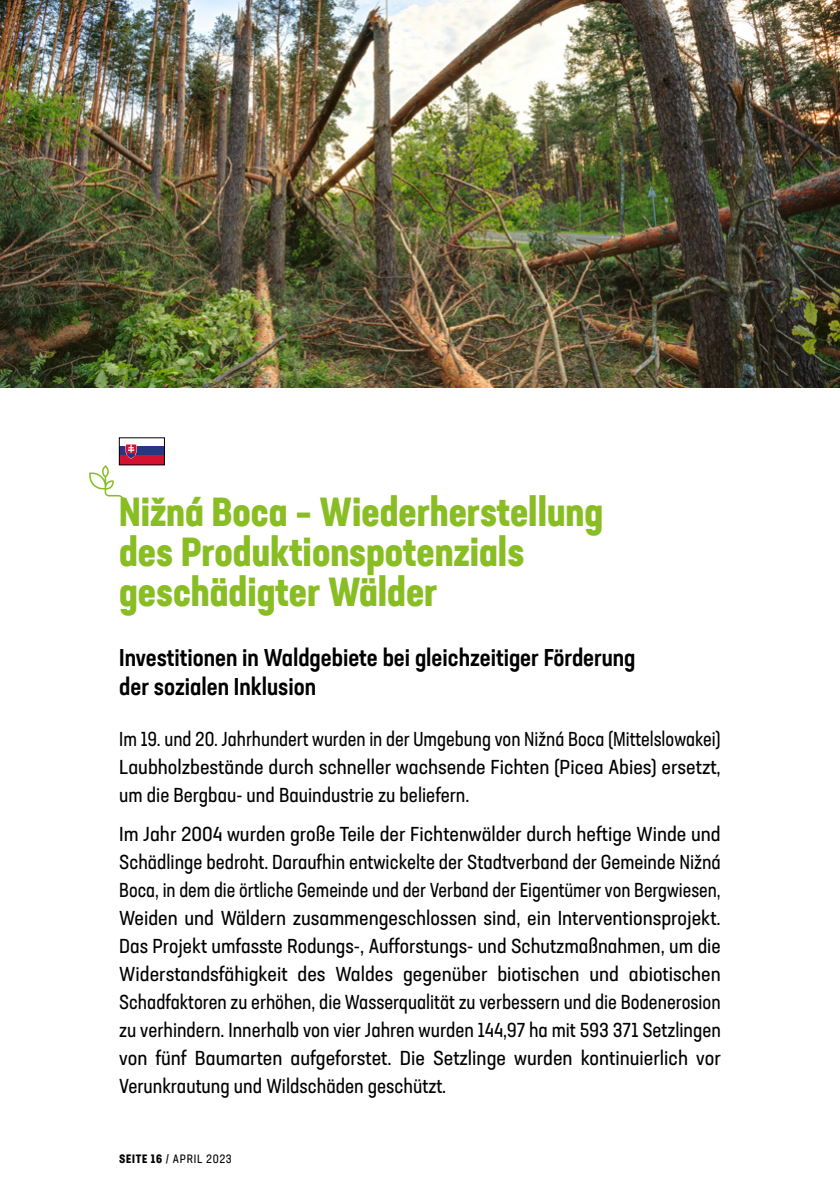
<style>
.page{position:relative;width:840px;height:1191px;background:#fff}
.page>*{position:absolute;margin:0;border:0;box-sizing:border-box;transform-origin:0 0}
.t1{font:700 condensed 40px/40px "Neusa Next Std";color:#89bd24}
.t2{font:500 condensed 24px/28.8px "Neusa Next Std";color:#000}
.t3{font:condensed 20px/28px "Neusa Next Std";color:#000;text-align:justify;scale:1.05 1}
.t4{font:condensed 20px/28px "Neusa Next Std";color:#000;text-align:justify;scale:.96 1}
.t5{font:condensed 12px "Neusa Next Std";letter-spacing:.06em;color:#000}
.s1{font-weight:700}
</style>
<div class="page">
<img style="left:0;top:0;width:839px;height:387px">
<svg style="left:89px;top:465px;width:36px;height:37px"></svg>
<div style="left:119px;top:447px;width:45px;height:18px;background:#283583"></div>
<div style="left:119px;top:456px;width:45px;height:9px;background:#d51130"></div>
<svg style="left:125px;top:444px;width:12px;height:14px"></svg>
<h1 class="t1" style="left:119px;top:491px;width:485px">Nižná Boca – Wiederherstellung des Produktionspotenzials geschädigter Wälder</h1>
<p class="t2" style="left:119px;top:643px;width:517px">Investitionen in Waldgebiete bei gleichzeitiger Förderung der sozialen Inklusion</p>
<p class="t4" style="left:119px;top:724px;width:627px">Im 19. und 20. Jahrhundert wurden in der Umgebung von Nižná Boca (Mittelslowakei)<br>Laubholzbestände durch schneller wachsende Fichten (Picea Abies) ersetzt, um die Bergbau- und Bauindustrie zu beliefern.</p>
<p class="t3" style="left:119px;top:820px;width:574px">Im Jahr 2004 wurden große Teile der Fichtenwälder durch heftige Winde und Schädlinge bedroht. Daraufhin entwickelte der Stadtverband der Gemeinde Nižná Boca, in dem die örtliche Gemeinde und der Verband der Eigentümer von Bergwiesen, Weiden und Wäldern zusammengeschlossen sind, ein Interventionsprojekt.<br>Das Projekt umfasste Rodungs-, Aufforstungs- und Schutzmaßnahmen, um die Widerstandsfähigkeit des Waldes gegenüber biotischen und abiotischen Schadfaktoren zu erhöhen, die Wasserqualität zu verbessern und die Bodenerosion zu verhindern. Innerhalb von vier Jahren wurden 144,97 ha mit 593 371 Setzlingen von fünf Baumarten aufgeforstet. Die Setzlinge wurden kontinuierlich vor Verunkrautung und Wildschäden geschützt.</p>
<p class="t5" style="left:119px;top:1151px;width:114px"><span class="s1">SEITE 16</span> / APRIL 2023</p>
</div>
